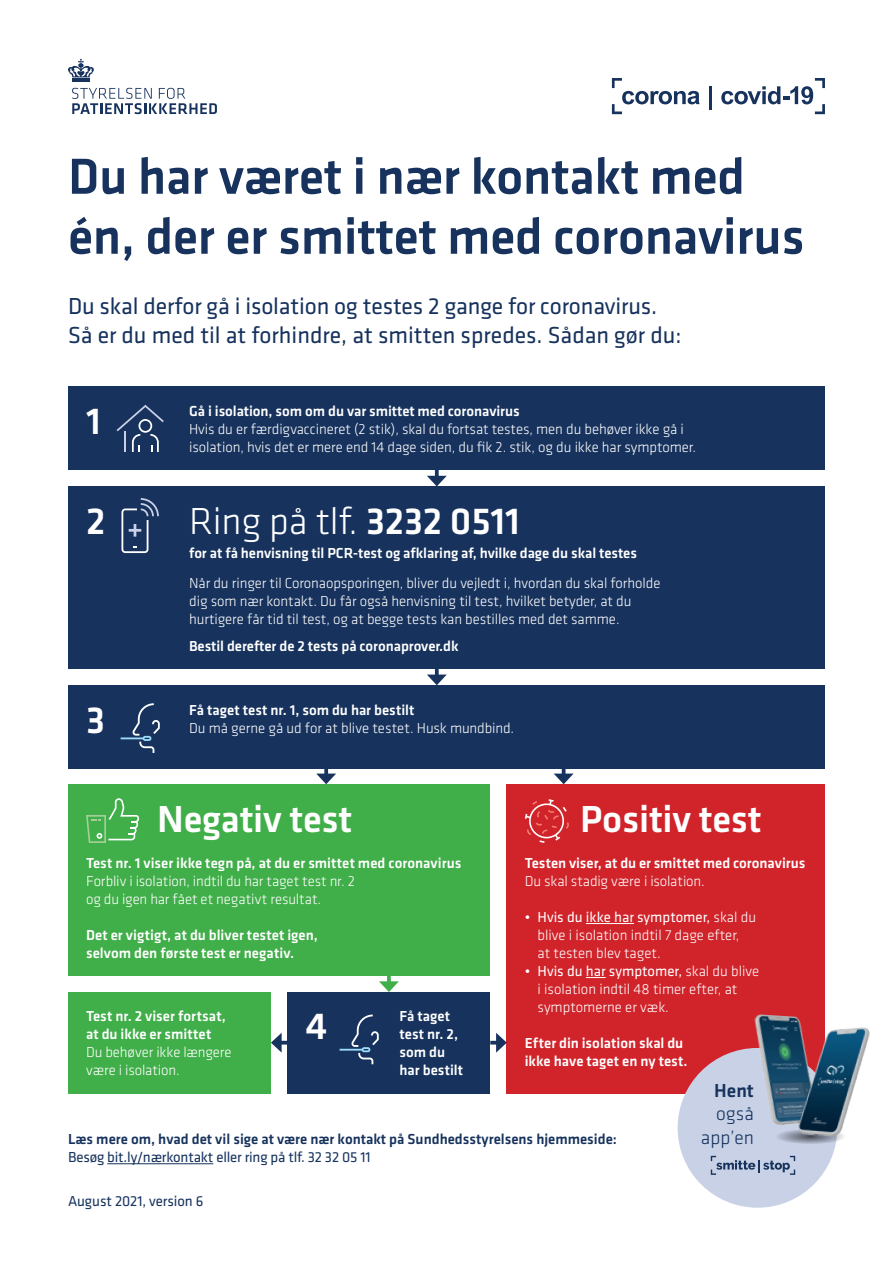
<style>
.page{position:relative;width:893px;height:1263px;background:#fff}
.page>*{position:absolute;margin:0;border:0;box-sizing:border-box;transform-origin:0 0}
.t1{font:500 52.5px/60px "Klavika";letter-spacing:-.005em;color:#16325d}
.t2{font:500 39px "Klavika";letter-spacing:-.005em;color:#fff}
.t3{font:300 39px "Klavika";letter-spacing:-.005em;color:#fff}
.t4{font:24px/28.8px "Klavika";letter-spacing:-.005em;color:#16325d}
.t5{font:300 19.5px/23.4px "Klavika";color:#16325d;text-align:right}
.t6{font:300 15px/18px "Klavika";letter-spacing:-.005em;color:#fff}
.t7{font:500 15px/18px "Klavika";letter-spacing:-.005em;color:#fff}
.t8{font:500 15px/18px "Klavika";color:#16325d}
.t9{font:15px "Klavika";letter-spacing:-.005em;color:#16325d}
.s1{font-weight:500}
.s2{font-weight:300}
.s3{font-weight:400}
</style>
<div class="page">
<div style="left:68px;top:685px;width:155px;height:83px;background:#16325d"></div>
<div style="left:171px;top:685px;width:654px;height:83px;background:#16325d"></div>
<svg style="left:427px;top:669px;width:20px;height:16px"></svg>
<svg style="left:316px;top:768px;width:20px;height:16px"></svg>
<svg style="left:554px;top:768px;width:20px;height:16px"></svg>
<div style="left:507px;top:784px;width:318px;height:309px;background:#d1232a"></div>
<hr style="left:586px;top:923px;width:48px;height:1px;background:#fff">
<svg style="left:586px;top:977px;width:20px;height:1px"></svg>
<svg style="left:525px;top:799px;width:44px;height:44px"></svg>
<div style="left:68px;top:784px;width:422px;height:191px;background:#40ae49"></div>
<div style="left:68px;top:992px;width:203px;height:101px;background:#40ae49"></div>
<svg style="left:86px;top:798px;width:53px;height:45px"></svg>
<div style="left:287px;top:992px;width:148px;height:101px;background:#16325d"></div>
<div style="left:382px;top:992px;width:108px;height:101px;background:#16325d"></div>
<svg style="left:271px;top:1033px;width:16px;height:20px"></svg>
<svg style="left:490px;top:1033px;width:17px;height:20px"></svg>
<svg style="left:387px;top:975px;width:4px;height:6px"></svg>
<svg style="left:379px;top:981px;width:20px;height:11px"></svg>
<svg style="left:612px;top:78px;width:88px;height:36px"></svg>
<hr style="left:709px;top:86px;width:3px;height:23px;background:#16325d">
<svg style="left:721px;top:78px;width:104px;height:36px"></svg>
<hr style="left:72px;top:78px;width:18px;height:4px;background:#16325d">
<svg style="left:68px;top:59px;width:26px;height:18px"></svg>
<svg style="left:72px;top:88px;width:145px;height:26px"></svg>
<hr style="left:107px;top:1163px;width:106px;height:1px;background:#16325d">
<div style="left:68px;top:387px;width:155px;height:83px;background:#16325d"></div>
<div style="left:171px;top:387px;width:654px;height:83px;background:#16325d"></div>
<svg style="left:117px;top:405px;width:47px;height:47px"></svg>
<svg style="left:427px;top:470px;width:20px;height:16px"></svg>
<div style="left:68px;top:486px;width:155px;height:183px;background:#16325d"></div>
<div style="left:171px;top:486px;width:654px;height:183px;background:#16325d"></div>
<svg style="left:121px;top:498px;width:38px;height:55px"></svg>
<div style="left:678px;top:1048px;width:159px;height:160px;background:#c8d1e5;border-radius:50%"></div>
<svg style="left:711px;top:1156px;width:84px;height:19px"></svg>
<svg style="left:779px;top:1138px;width:64px;height:6px"></svg>
<img style="left:748px;top:1014px;width:122px;height:124px">
<svg style="left:121px;top:703px;width:39px;height:50px"></svg>
<svg style="left:340px;top:1014px;width:39px;height:50px"></svg>
<p class="t1" style="left:68px;top:147px;width:738px">Du har været i nær kontakt med én, der er smittet med coronavirus</p>
<p class="t4" style="left:68px;top:292px;width:615px">Du skal derfor gå i isolation og testes 2 gange for coronavirus.<br>Så er du med til at forhindre, at smitten spredes. Sådan gør du:</p>
<p class="t2" style="left:86px;top:400px;width:16px">1</p>
<p class="t6" style="left:189px;top:402px;width:508px"><span class="s1">Gå i isolation, som om du var smittet med coronavirus<br></span>Hvis du er færdigvaccineret (2 stik), skal du fortsat testes, men du behøver ikke gå i isolation, hvis det er mere end 14 dage siden, du fik 2. stik, og du ikke har symptomer.</p>
<p class="t2" style="left:86px;top:500px;width:21px">2</p>
<p class="t3" style="left:189px;top:500px;width:332px">Ring på tlf. <span class="s1">3232 0511</span></p>
<p class="t7" style="left:189px;top:544px;width:449px">for at få henvisning til PCR-test og afklaring af, hvilke dage du skal testes</p>
<p class="t6" style="left:189px;top:574px;width:473px">Når du ringer til Coronaopsporingen, bliver du vejledt i, hvordan du skal forholde dig som nær kontakt. Du får også henvisning til test, hvilket betyder, at du hurtigere får tid til test, og at begge tests kan bestilles med det samme.</p>
<p class="t7" style="left:189px;top:637px;width:271px">Bestil derefter de 2 tests på coronaprover.dk</p>
<p class="t2" style="left:86px;top:698px;width:20px">3</p>
<p class="t6" style="left:189px;top:701px;width:326px"><span class="s1">Få taget test nr. 1, som du har bestilt<br></span>Du må gerne gå ud for at blive testet. Husk mundbind.</p>
<p class="t2" style="left:157px;top:797px;width:196px">Negativ test</p>
<p class="t7" style="left:86px;top:854px;width:377px">Test nr. 1 viser ikke tegn på, at du er smittet med coronavirus</p>
<p class="t6" style="left:86px;top:872px;width:270px">Forbliv i isolation, indtil du har taget test nr. 2 og du igen har fået et negativt resultat.</p>
<p class="t7" style="left:86px;top:926px;width:233px">Det er vigtigt, at du bliver testet igen,</p>
<p class="t7" style="left:86px;top:944px;width:210px">selvom den første test er negativ.</p>
<p class="t7" style="left:86px;top:1007px;width:147px">Test nr. 2 viser fortsat, at du ikke er smittet<br><span class="s2">Du behøver ikke længere være i isolation.</span></p>
<p class="t2" style="left:305px;top:1005px;width:23px">4</p>
<p class="t7" style="left:400px;top:1007px;width:65px">Få taget test nr. 2, som du har bestilt</p>
<p class="t2" style="left:580px;top:797px;width:183px">Positiv test</p>
<p class="t7" style="left:525px;top:854px;width:282px">Testen viser, at du er smittet med coronavirus</p>
<p class="t6" style="left:525px;top:872px;width:181px">Du skal stadig være i isolation.</p>
<p class="t6" style="left:538px;top:908px;width:220px;text-indent:-13px"><span class="s3">• Hvis du ikke har symptomer,</span> skal du blive i isolation indtil 7 dage efter,<br>at testen blev taget.</p>
<p class="t6" style="left:538px;top:962px;width:223px;text-indent:-13px"><span class="s3">• Hvis du har symptomer,</span> skal du blive i isolation indtil 48 timer efter, at symptomerne er væk.</p>
<p class="t7" style="left:525px;top:1034px;width:160px">Efter din isolation skal du</p>
<p class="t7" style="left:525px;top:1052px;width:164px">ikke have taget en ny test.</p>
<p class="t8" style="left:68px;top:1130px;width:550px">Læs mere om, hvad det vil sige at være nær kontakt på Sundhedsstyrelsens hjemmeside:<br><span class="s3">Besøg bit.ly/nærkontakt eller ring på tlf. 32 32 05 11</span></p>
<p class="t9" style="left:68px;top:1193px;width:137px">August 2021, version 6</p>
<p class="t5" style="left:701px;top:1079px;width:54px"><span class="s1">Hent </span>også app’en</p>
</div>
